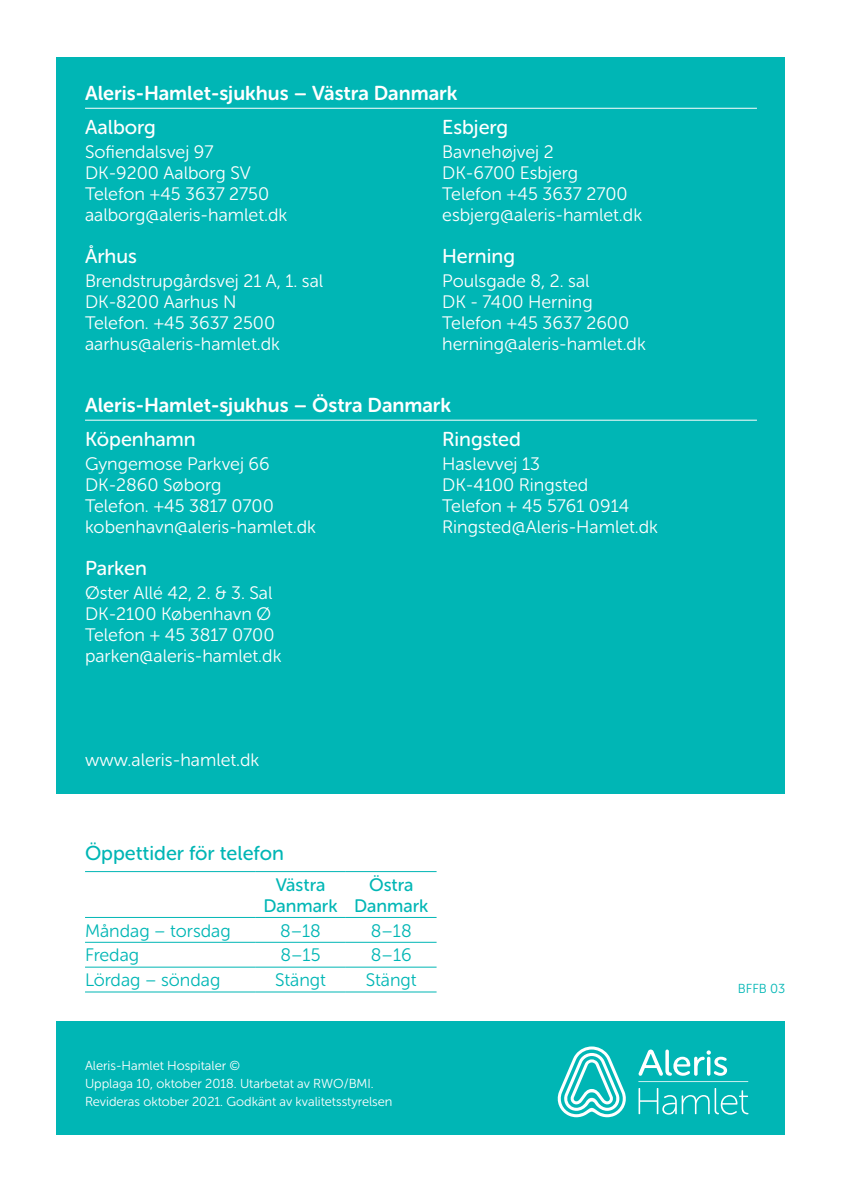
<style>
.page{position:relative;width:842px;height:1191px;background:#fff}
.page>*{position:absolute;margin:0;border:0;box-sizing:border-box;transform-origin:0 0}
.Adresse_-_overskrift{font:20px "Museo Sans Rounded 700";color:#fff}
.Adresse_-_overskrift-2{font:20px "Museo Sans Rounded 500";color:#fff}
.Adresse_-_overskrift-3{font:20px "Museo Sans Rounded 500";color:#00b6b5}
.Adresse_-_brød{font:18px/21px "Museo Sans Rounded 300";color:#fff}
.Adresse_-_brød-2{font:18px "Museo Sans Rounded 300";color:#00b6b5}
.Adresse_-_brød-3{font:18px/21px "Museo Sans Rounded 500";color:#00b6b5;text-align:center}
.version{font:13px/18px "Museo Sans Rounded 300";color:#fff}
.kode{font:13px "Museo Sans Rounded 300";color:#00b6b5}
</style>
<div class="page">
<div style="left:57px;top:57px;width:728px;height:1077px;background:#00b6b5"></div>
<div style="left:0;top:794px;width:842px;height:226px;background:#fff"></div>
<svg style="left:638px;top:1088px;width:110px;height:26px"></svg>
<svg style="left:638px;top:1049px;width:110px;height:33px"></svg>
<svg style="left:558px;top:1046px;width:68px;height:71px"></svg>
<hr style="left:85px;top:917px;width:170px;height:1px;background:#00b6b5">
<hr style="left:255px;top:917px;width:91px;height:1px;background:#00b6b5">
<hr style="left:346px;top:917px;width:91px;height:1px;background:#00b6b5">
<hr style="left:85px;top:941px;width:170px;height:1px;background:#00b6b5">
<hr style="left:255px;top:941px;width:91px;height:1px;background:#00b6b5">
<hr style="left:346px;top:941px;width:91px;height:1px;background:#00b6b5">
<hr style="left:85px;top:966px;width:170px;height:1px;background:#00b6b5">
<hr style="left:255px;top:966px;width:91px;height:1px;background:#00b6b5">
<hr style="left:346px;top:966px;width:91px;height:1px;background:#00b6b5">
<hr style="left:85px;top:871px;width:170px;height:1px;background:#00b6b5">
<hr style="left:255px;top:871px;width:91px;height:1px;background:#00b6b5">
<hr style="left:346px;top:871px;width:91px;height:1px;background:#00b6b5">
<hr style="left:85px;top:991px;width:170px;height:1px;background:#00b6b5">
<hr style="left:255px;top:991px;width:91px;height:1px;background:#00b6b5">
<hr style="left:346px;top:991px;width:91px;height:1px;background:#00b6b5">
<hr style="left:85px;top:108px;width:672px;height:1px;background:#fff">
<hr style="left:85px;top:420px;width:672px;height:1px;background:#fff">
<p class="Adresse_-_overskrift" style="left:85px;top:82px;width:374px">Aleris-Hamlet-sjukhus – Västra Danmark</p>
<p class="Adresse_-_overskrift-2" style="left:85px;top:116px;width:72px">Aalborg</p>
<p class="Adresse_-_brød" style="left:85px;top:141px;width:167px">Sofiendalsvej 97<br>DK-9200 Aalborg SV</p>
<p class="Adresse_-_brød" style="left:85px;top:183px;width:204px">Telefon +45 3637 2750 aalborg@aleris-hamlet.dk</p>
<p class="Adresse_-_overskrift-2" style="left:85px;top:245px;width:53px">Århus</p>
<p class="Adresse_-_brød" style="left:85px;top:270px;width:240px">Brendstrupgårdsvej 21 A, 1. sal<br>DK-8200 Aarhus N</p>
<p class="Adresse_-_brød" style="left:85px;top:312px;width:196px">Telefon. +45 3637 2500 aarhus@aleris-hamlet.dk</p>
<p class="Adresse_-_overskrift-2" style="left:442px;top:116px;width:67px">Esbjerg</p>
<p class="Adresse_-_brød" style="left:442px;top:141px;width:137px">Bavnehøjvej 2<br>DK-6700 Esbjerg</p>
<p class="Adresse_-_brød" style="left:442px;top:183px;width:201px">Telefon +45 3637 2700 esbjerg@aleris-hamlet.dk</p>
<p class="Adresse_-_overskrift-2" style="left:442px;top:245px;width:74px">Herning</p>
<p class="Adresse_-_brød" style="left:442px;top:270px;width:152px">Poulsgade 8, 2. sal<br>DK - 7400 Herning</p>
<p class="Adresse_-_brød" style="left:442px;top:312px;width:205px">Telefon +45 3637 2600 herning@aleris-hamlet.dk</p>
<p class="Adresse_-_overskrift" style="left:85px;top:394px;width:368px">Aleris-Hamlet-sjukhus – Östra Danmark</p>
<p class="Adresse_-_overskrift-2" style="left:85px;top:428px;width:112px">Köpenhamn</p>
<p class="Adresse_-_brød" style="left:85px;top:453px;width:186px">Gyngemose Parkvej 66<br>DK-2860 Søborg</p>
<p class="Adresse_-_brød" style="left:85px;top:495px;width:232px">Telefon. +45 3817 0700 kobenhavn@aleris-hamlet.dk</p>
<p class="Adresse_-_overskrift-2" style="left:85px;top:557px;width:63px">Parken</p>
<p class="Adresse_-_brød" style="left:85px;top:582px;width:189px">Øster Allé 42, 2. &amp; 3. Sal</p>
<p class="Adresse_-_brød" style="left:85px;top:603px;width:187px">DK-2100 København Ø</p>
<p class="Adresse_-_brød" style="left:85px;top:624px;width:191px">Telefon + 45 3817 0700</p>
<p class="Adresse_-_brød" style="left:85px;top:645px;width:198px">parken@aleris-hamlet.dk</p>
<p class="Adresse_-_overskrift-2" style="left:442px;top:428px;width:80px">Ringsted</p>
<p class="Adresse_-_brød" style="left:442px;top:453px;width:99px">Haslevvej 13</p>
<p class="Adresse_-_brød" style="left:442px;top:474px;width:148px">DK-4100 Ringsted</p>
<p class="Adresse_-_brød" style="left:442px;top:495px;width:189px">Telefon + 45 5761 0914</p>
<p class="Adresse_-_brød" style="left:442px;top:516px;width:217px">Ringsted@Aleris-Hamlet.dk</p>
<p class="Adresse_-_brød" style="left:85px;top:749px;width:176px">www.aleris-hamlet.dk</p>
<p class="Adresse_-_overskrift-3" style="left:85px;top:842px;width:200px">Öppettider för telefon</p>
<p class="Adresse_-_brød-3" style="left:263px;top:874px;width:76px">Västra<br>Danmark</p>
<p class="Adresse_-_brød-3" style="left:354px;top:874px;width:76px">Östra<br>Danmark</p>
<p class="Adresse_-_brød-2" style="left:85px;top:920px;width:147px">Måndag – torsdag</p>
<p class="Adresse_-_brød-2" style="left:280px;top:920px;width:42px">8–18</p>
<p class="Adresse_-_brød-2" style="left:371px;top:920px;width:42px">8–18</p>
<p class="Adresse_-_brød-2" style="left:85px;top:945px;width:56px">Fredag</p>
<p class="Adresse_-_brød-2" style="left:280px;top:945px;width:42px">8–15</p>
<p class="Adresse_-_brød-2" style="left:371px;top:945px;width:42px">8–16</p>
<p class="Adresse_-_brød-2" style="left:85px;top:970px;width:137px">Lördag – söndag</p>
<p class="Adresse_-_brød-2" style="left:275px;top:970px;width:52px">Stängt</p>
<p class="Adresse_-_brød-2" style="left:366px;top:970px;width:52px">Stängt</p>
<p class="version" style="left:85px;top:1056px;width:157px">Aleris-Hamlet Hospitaler ©</p>
<p class="version" style="left:85px;top:1074px;width:309px">Upplaga 10, oktober 2018. Utarbetat av RWO/BMI.<br>Revideras oktober 2021. Godkänt av kvalitetsstyrelsen</p>
<p class="kode" style="left:738px;top:981px;width:49px">BFFB 03</p>
</div>
